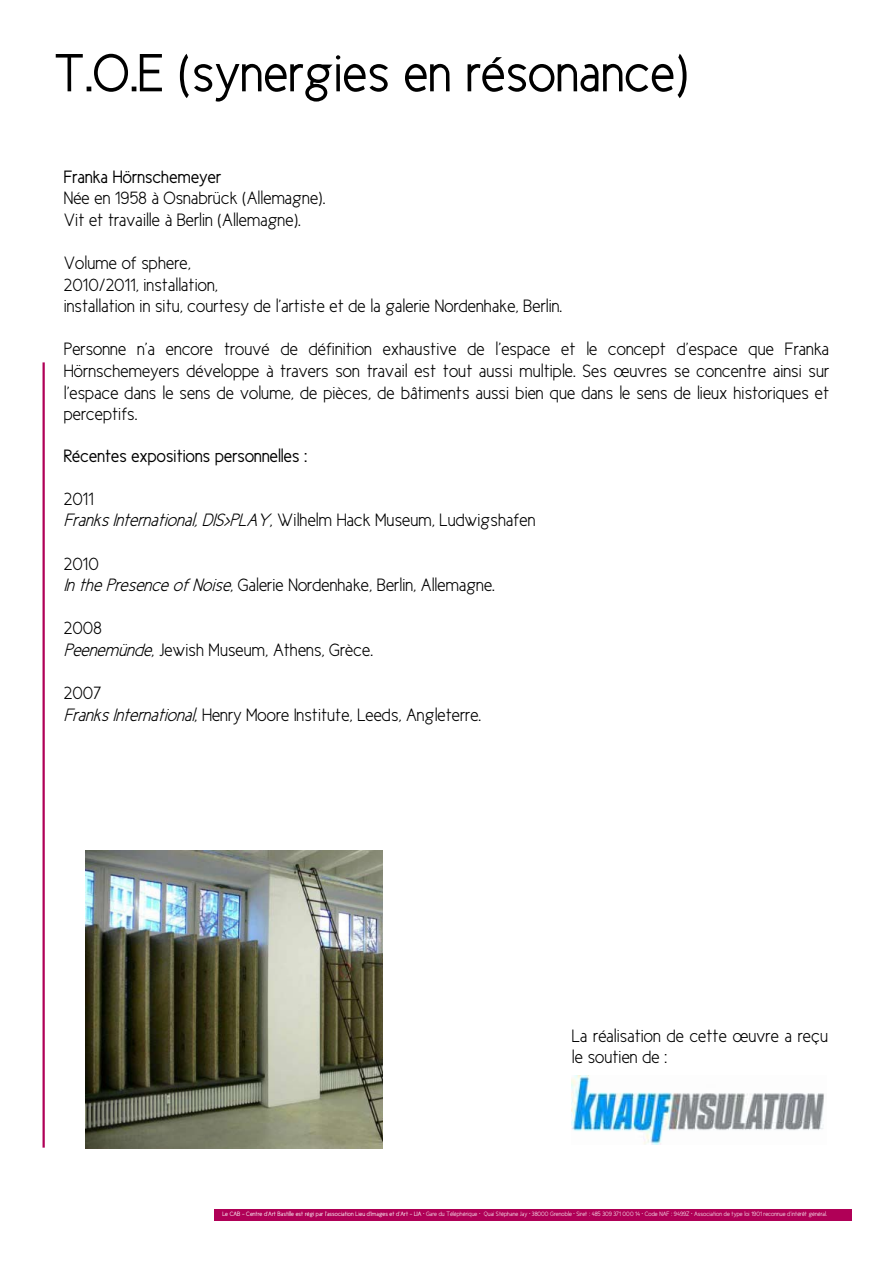
<style>
.page{position:relative;width:893px;height:1263px;background:#fff}
.page>*{position:absolute;margin:0;border:0;box-sizing:border-box;transform-origin:0 0}
.t1{font:54px "New Cicle Gordita";color:#000}
.t2{font:18px/21.6px "New Cicle Semi";color:#000}
.t3{font:18px "New Cicle Gordita";color:#000}
.t4{font:6.3px "New Cicle Semi";color:#fff}
.s1{font-style:italic}
.s2{font-family:"New Cicle Gordita"}
</style>
<div class="page">
<hr style="left:43px;top:362px;width:2px;height:785px;background:#b00057">
<div style="left:214px;top:1209px;width:638px;height:11px;background:#b00057"></div>
<img style="left:85px;top:850px;width:298px;height:298px">
<img style="left:572px;top:1076px;width:252px;height:68px">
<h1 class="t1" style="left:54px;top:45px;width:636px">T.O.E (synergies en résonance)</h1>
<p class="t3" style="left:64px;top:167px;width:159px">Franka Hörnschemeyer</p>
<p class="t2" style="left:64px;top:187px;width:263px">Née en 1958 à Osnabrück (Allemagne).<br>Vit et travaille à Berlin (Allemagne).</p>
<p class="t2" style="left:64px;top:252px;width:500px">Volume of sphere,<br>2010/2011, installation,<br>installation in situ, courtesy de l’artiste et de la galerie Nordenhake, Berlin.</p>
<p class="t2" style="left:64px;top:339px;width:767px;text-align:justify">Personne n’a encore trouvé de définition exhaustive de l’espace et le concept d’espace que Franka Hörnschemeyers développe à travers son travail est tout aussi multiple. Ses œuvres se concentre ainsi sur l’espace dans le sens de volume, de pièces, de bâtiments aussi bien que dans le sens de lieux historiques et perceptifs.</p>
<p class="t3" style="left:64px;top:446px;width:245px">Récentes expositions personnelles :</p>
<p class="t2" style="left:64px;top:488px;width:473px">2011<br><span class="s1">Franks International, DIS&gt;PLAY</span>, Wilhelm Hack Museum, Ludwigshafen</p>
<p class="t2" style="left:64px;top:553px;width:433px">2010<br><span class="s1">In the Presence of Noise</span>, Galerie Nordenhake, Berlin, Allemagne.</p>
<p class="t2" style="left:64px;top:618px;width:311px">2008<br><span class="s1">Peenemünde</span>, Jewish Museum, Athens, Grèce.</p>
<p class="t2" style="left:64px;top:682px;width:419px">2007<br><span class="s1">Franks International</span>, Henry Moore Institute, Leeds, Angleterre.</p>
<p class="t2" style="left:572px;top:1025px;width:258px">La réalisation de cette œuvre a reçu le soutien de :</p>
<p class="t4" style="left:222px;top:1211px;width:606px"><span class="s2">Le CAB - Centre d’Art Bastille est régi par l’association Lieu d’Images et d’Art - LIA</span> • Gare du Téléphérique • Quai Stéphane Jay • 38000 Grenoble • Siret : 485 309 371 000 14 • Code NAF : 9499Z • Association de type loi 1901 reconnue d’intérêt général.</p>
</div>
